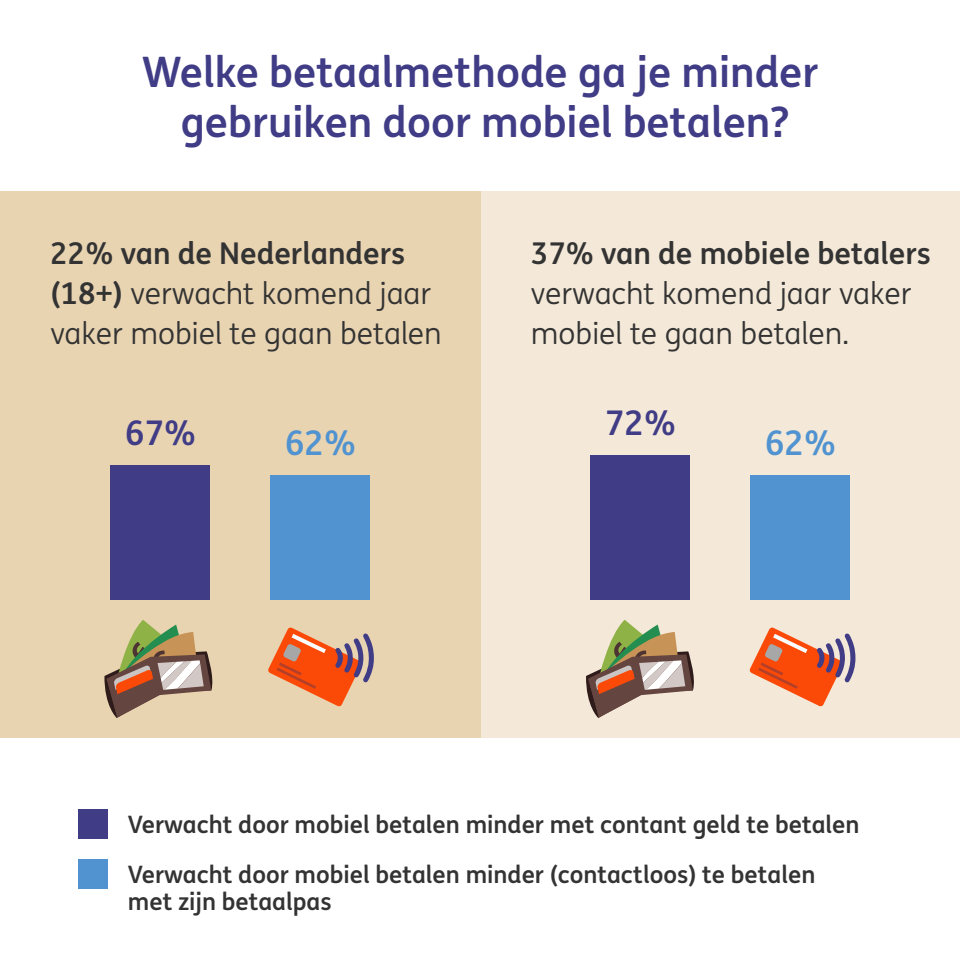
<style>
.page{position:relative;width:960px;height:960px;background:#fff}
.page>*{position:absolute;margin:0;border:0;box-sizing:border-box;transform-origin:0 0}
.t1{font:700 42px/50px "ING Me";color:#403c86;text-align:center}
.t2{font:700 34px "ING Me";color:#403c86}
.t3{font:700 34px "ING Me";color:#5093d0}
.t4{font:30px/40px "ING Me";color:#333}
.t5{font:700 30px "ING Me";color:#333}
.t6{font:700 24px/50px "ING Me";color:#333}
.s1{font-weight:700}
</style>
<div class="page">
<div style="left:0;top:191px;width:480px;height:547px;background:#e9d4b2"></div>
<div style="left:480px;top:191px;width:480px;height:547px;background:#f4e9d8"></div>
<div style="left:110px;top:465px;width:100px;height:134px;background:#403c86"></div>
<div style="left:270px;top:475px;width:100px;height:124px;background:#5093d0"></div>
<div style="left:590px;top:455px;width:100px;height:144px;background:#403c86"></div>
<div style="left:750px;top:475px;width:100px;height:124px;background:#5093d0"></div>
<div style="left:78px;top:809px;width:30px;height:30px;background:#403c86"></div>
<div style="left:78px;top:859px;width:30px;height:30px;background:#5093d0"></div>
<svg style="left:104px;top:620px;width:109px;height:98px"></svg>
<svg style="left:268px;top:628px;width:106px;height:79px"></svg>
<svg style="left:586px;top:620px;width:108px;height:98px"></svg>
<svg style="left:749px;top:628px;width:106px;height:79px"></svg>
<h1 class="t1" style="left:141px;top:45px;width:679px">Welke betaalmethode ga je minder gebruiken door mobiel betalen?</h1>
<p class="t4" style="left:50px;top:232px;width:393px"><span class="s1">22% van de Nederlanders (18+)</span> verwacht komend jaar vaker mobiel te gaan betalen</p>
<h2 class="t2" style="left:125px;top:405px;width:73px">67%</h2>
<h2 class="t3" style="left:285px;top:415px;width:73px">62%</h2>
<p class="t5" style="left:531px;top:229px;width:402px">37% van de mobiele betalers</p>
<p class="t4" style="left:531px;top:272px;width:382px">verwacht komend jaar vaker mobiel te gaan betalen.</p>
<h2 class="t2" style="left:605px;top:395px;width:73px">72%</h2>
<h2 class="t3" style="left:765px;top:415px;width:73px">62%</h2>
<p class="t6" style="left:128px;top:798px;width:733px">Verwacht door mobiel betalen minder met contant geld te betalen<br>Verwacht door mobiel betalen minder (contactloos) te betalen</p>
<p class="t6" style="left:128px;top:875px;width:205px">met zijn betaalpas</p>
</div>
